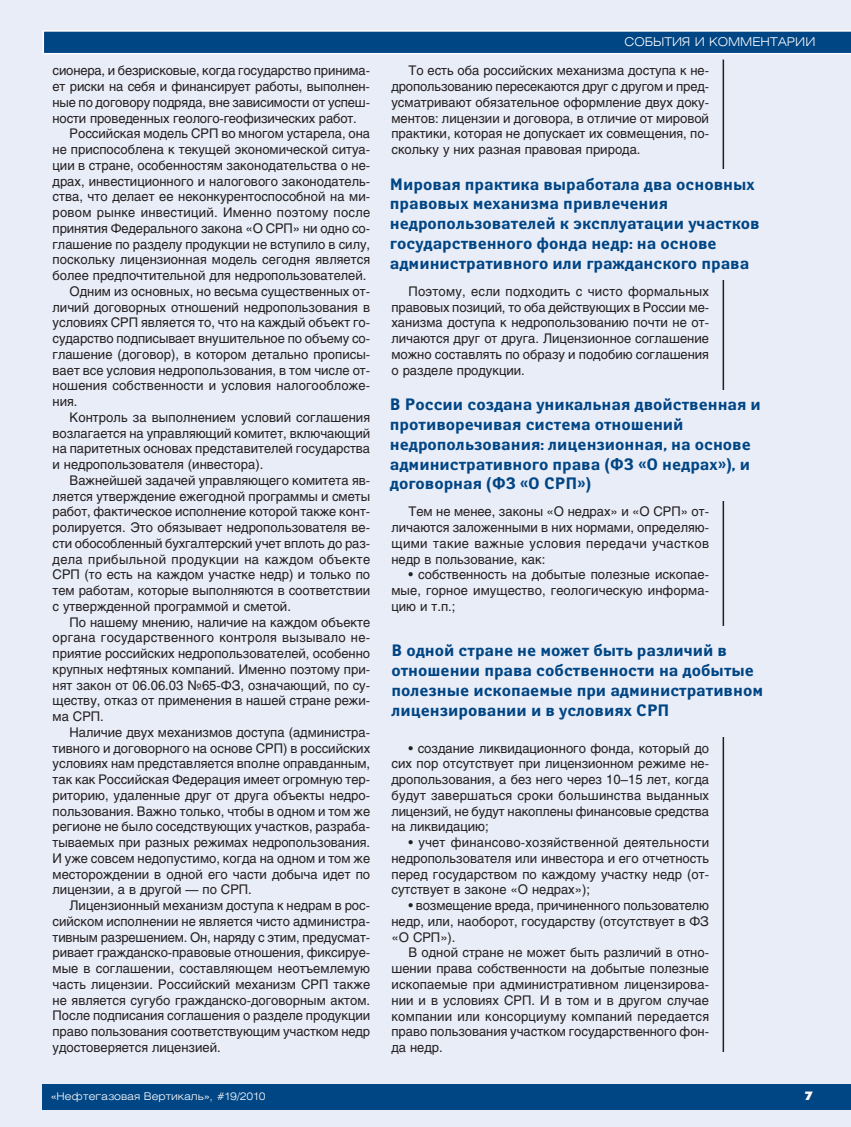
<style>
.page{position:relative;width:851px;height:1127px;background:#fff}
.page>*{position:absolute;margin:0;border:0;box-sizing:border-box;transform-origin:0 0}
.t1{font:700 16.5px/19.8px "Yanus C";color:#004584}
.t2{font:13.2px/15.8px "Helios";color:#231f20;text-align:justify}
.t3{font:13.2px "Helios";letter-spacing:.02em;color:#231f20}
.t4{font:13.2px "Helios";letter-spacing:.03em;color:#231f20}
.t5{font:300 12px "Helios Ext";color:#fff}
.t6{font:12px "Futura Futuris XC";color:#fff}
.t7{font:300 10.5px "Helios Ext";color:#fff}
</style>
<div class="page">
<div style="left:0;top:0;width:850px;height:1127px;background:#e9edf8"></div>
<hr style="left:722px;top:60px;width:2px;height:992px;background:#231f20">
<div style="left:390px;top:170px;width:426px;height:110px;background:#e9edf8"></div>
<div style="left:390px;top:390px;width:426px;height:111px;background:#e9edf8"></div>
<div style="left:391px;top:627px;width:427px;height:110px;background:#e9edf8"></div>
<div style="left:43px;top:1084px;width:807px;height:26px;background:#004584"></div>
<svg style="left:43px;top:30px;width:807px;height:24px;background:#1d5a92"></svg>
<p class="t2" style="left:53px;top:64px;width:319px">сионера, и безрисковые, когда государство принима-</p>
<p class="t2" style="left:53px;top:80px;width:319px">ет риски на себя и финансирует работы, выполнен-</p>
<p class="t2" style="left:53px;top:96px;width:319px">ные по договору подряда, вне зависимости от успеш-</p>
<p class="t2" style="left:53px;top:111px;width:306px">ности проведенных геолого-геофизических работ.</p>
<p class="t2" style="left:70px;top:127px;width:302px">Российская модель СРП во многом устарела, она</p>
<p class="t2" style="left:53px;top:143px;width:319px">не приспособлена к текущей экономической ситуа-</p>
<p class="t2" style="left:53px;top:159px;width:319px">ции в стране, особенностям законодательства о не-</p>
<p class="t2" style="left:53px;top:174px;width:319px">драх, инвестиционного и налогового законодатель-</p>
<p class="t2" style="left:53px;top:190px;width:319px">ства, что делает ее неконкурентоспособной на ми-</p>
<p class="t3" style="left:53px;top:207px;width:319px">ровом рынке инвестиций. Именно поэтому после</p>
<p class="t2" style="left:53px;top:222px;width:319px">принятия Федерального закона «О СРП» ни одно со-</p>
<p class="t2" style="left:53px;top:237px;width:319px">глашение по разделу продукции не вступило в силу,</p>
<p class="t2" style="left:53px;top:253px;width:319px">поскольку лицензионная модель сегодня является</p>
<p class="t2" style="left:53px;top:269px;width:315px">более предпочтительной для недропользователей.</p>
<p class="t2" style="left:70px;top:285px;width:302px">Одним из основных, но весьма существенных от-</p>
<p class="t2" style="left:53px;top:300px;width:319px">личий договорных отношений недропользования в</p>
<p class="t2" style="left:53px;top:316px;width:319px">условиях СРП является то, что на каждый объект го-</p>
<p class="t2" style="left:53px;top:332px;width:319px">сударство подписывает внушительное по объему со-</p>
<p class="t2" style="left:53px;top:348px;width:319px">глашение (договор), в котором детально прописы-</p>
<p class="t2" style="left:53px;top:363px;width:319px">вает все условия недропользования, в том числе от-</p>
<p class="t2" style="left:53px;top:379px;width:319px">ношения собственности и условия налогообложе-</p>
<p class="t2" style="left:53px;top:395px;width:26px">ния.</p>
<p class="t2" style="left:70px;top:411px;width:302px">Контроль за выполнением условий соглашения</p>
<p class="t2" style="left:53px;top:426px;width:319px">возлагается на управляющий комитет, включающий</p>
<p class="t2" style="left:53px;top:442px;width:319px">на паритетных основах представителей государства</p>
<p class="t2" style="left:53px;top:458px;width:212px">и недропользователя (инвестора).</p>
<p class="t2" style="left:70px;top:474px;width:302px">Важнейшей задачей управляющего комитета яв-</p>
<p class="t2" style="left:53px;top:489px;width:319px">ляется утверждение ежегодной программы и сметы</p>
<p class="t2" style="left:53px;top:505px;width:319px">работ, фактическое исполнение которой также конт-</p>
<p class="t2" style="left:53px;top:521px;width:319px">ролируется. Это обязывает недропользователя ве-</p>
<p class="t2" style="left:53px;top:537px;width:319px">сти обособленный бухгалтерский учет вплоть до раз-</p>
<p class="t4" style="left:53px;top:554px;width:319px">дела прибыльной продукции на каждом объекте</p>
<p class="t2" style="left:53px;top:568px;width:319px">СРП (то есть на каждом участке недр) и только по</p>
<p class="t2" style="left:53px;top:584px;width:319px">тем работам, которые выполняются в соответствии</p>
<p class="t2" style="left:53px;top:600px;width:240px">с утвержденной программой и сметой.</p>
<p class="t2" style="left:70px;top:615px;width:302px">По нашему мнению, наличие на каждом объекте</p>
<p class="t3" style="left:53px;top:633px;width:319px">органа государственного контроля вызывало не-</p>
<p class="t2" style="left:53px;top:647px;width:319px">приятие российских недропользователей, особенно</p>
<p class="t2" style="left:53px;top:663px;width:319px">крупных нефтяных компаний. Именно поэтому при-</p>
<p class="t2" style="left:53px;top:678px;width:319px">нят закон от 06.06.03 №65-ФЗ, означающий, по су-</p>
<p class="t2" style="left:53px;top:694px;width:319px">ществу, отказ от применения в нашей стране режи-</p>
<p class="t2" style="left:53px;top:710px;width:53px">ма СРП.</p>
<p class="t2" style="left:70px;top:726px;width:302px">Наличие двух механизмов доступа (администра-</p>
<p class="t2" style="left:53px;top:741px;width:319px">тивного и договорного на основе СРП) в российских</p>
<p class="t2" style="left:53px;top:757px;width:319px">условиях нам представляется вполне оправданным,</p>
<p class="t2" style="left:53px;top:773px;width:319px">так как Российская Федерация имеет огромную тер-</p>
<p class="t2" style="left:53px;top:789px;width:319px">риторию, удаленные друг от друга объекты недро-</p>
<p class="t2" style="left:53px;top:804px;width:319px">пользования. Важно только, чтобы в одном и том же</p>
<p class="t2" style="left:53px;top:820px;width:319px">регионе не было соседствующих участков, разраба-</p>
<p class="t2" style="left:53px;top:836px;width:319px">тываемых при разных режимах недропользования.</p>
<p class="t2" style="left:53px;top:852px;width:319px">И уже совсем недопустимо, когда на одном и том же</p>
<p class="t2" style="left:53px;top:867px;width:319px">месторождении в одной его части добыча идет по</p>
<p class="t2" style="left:53px;top:883px;width:201px">лицензии, а в другой — по СРП.</p>
<p class="t2" style="left:70px;top:899px;width:302px">Лицензионный механизм доступа к недрам в рос-</p>
<p class="t2" style="left:53px;top:915px;width:319px">сийском исполнении не является чисто администра-</p>
<p class="t2" style="left:53px;top:930px;width:319px">тивным разрешением. Он, наряду с этим, предусмат-</p>
<p class="t2" style="left:53px;top:946px;width:319px">ривает гражданско-правовые отношения, фиксируе-</p>
<p class="t2" style="left:53px;top:962px;width:319px">мые в соглашении, составляющем неотъемлемую</p>
<p class="t2" style="left:53px;top:978px;width:319px">часть лицензии. Российский механизм СРП также</p>
<p class="t2" style="left:53px;top:993px;width:319px">не является сугубо гражданско-договорным актом.</p>
<p class="t2" style="left:53px;top:1009px;width:319px">После подписания соглашения о разделе продукции</p>
<p class="t2" style="left:53px;top:1025px;width:319px">право пользования соответствующим участком недр</p>
<p class="t2" style="left:53px;top:1041px;width:170px">удостоверяется лицензией.</p>
<p class="t5" style="left:624px;top:37px;width:192px">СОБЫТИЯ И КОММЕНТАРИИ</p>
<p class="t2" style="left:391px;top:64px;width:319px;text-indent:17px">То есть оба российских механизма доступа к не&shy;дропользованию пересекаются друг с другом и пред&shy;усматривают обязательное оформление двух доку&shy;ментов: лицензии и договора, в отличие от мировой практики, которая не допускает их совмещения, по&shy;скольку у них разная правовая природа.</p>
<p class="t1" style="left:390px;top:175px;width:371px">Мировая практика выработала два основных правовых механизма привлечения недропользователей к эксплуатации участков государственного фонда недр: на основе административного или гражданского права</p>
<p class="t2" style="left:391px;top:285px;width:319px;text-indent:17px">Поэтому, если подходить с чисто формальных правовых позиций, то оба действующих в России ме&shy;ханизма доступа к недропользованию почти не от&shy;личаются друг от друга. Лицензионное соглашение можно составлять по образу и подобию соглашения о разделе продукции.</p>
<p class="t1" style="left:390px;top:396px;width:372px">В России создана уникальная двойственная и противоречивая система отношений недропользования: лицензионная, на основе административного права (ФЗ «О недрах»), и договорная (ФЗ «О СРП»)</p>
<p class="t2" style="left:391px;top:505px;width:319px;text-indent:17px">Тем не менее, законы «О недрах» и «О СРП» от&shy;личаются заложенными в них нормами, определяю&shy;щими такие важные условия передачи участков недр в пользование, как:</p>
<p class="t2" style="left:391px;top:568px;width:319px;text-indent:17px">• собственность на добытые полезные ископае&shy;мые, горное имущество, геологическую информа&shy;цию и т.п.;</p>
<p class="t1" style="left:391px;top:642px;width:373px">В одной стране не может быть различий в отношении права собственности на добытые полезные ископаемые при административном лицензировании и в условиях СРП</p>
<p class="t2" style="left:391px;top:741px;width:319px;text-indent:17px">• создание ликвидационного фонда, который до сих пор отсутствует при лицензионном режиме не&shy;дропользования, а без него через 10–15 лет, когда будут завершаться сроки большинства выданных лицензий, не будут накоплены финансовые средства на ликвидацию;</p>
<p class="t2" style="left:391px;top:836px;width:319px;text-indent:17px">• учет финансово-хозяйственной деятельности недропользователя или инвестора и его отчетность перед государством по каждому участку недр (от&shy;сутствует в законе «О недрах»);</p>
<p class="t2" style="left:391px;top:899px;width:319px;text-indent:17px">• возмещение вреда, причиненного пользователю недр, или, наоборот, государству (отсутствует в ФЗ «О СРП»).</p>
<p class="t2" style="left:391px;top:946px;width:319px;text-indent:17px">В одной стране не может быть различий в отно&shy;шении права собственности на добытые полезные ископаемые при административном лицензирова&shy;нии и в условиях СРП. И в том и в другом случае компании или консорциуму компаний передается право пользования участком государственного фон&shy;да недр.</p>
<p class="t7" style="left:51px;top:1092px;width:216px">«Нефтегазовая Вертикаль», #19/2010</p>
<p class="t6" style="left:804px;top:1091px;width:10px">7</p>
</div>
